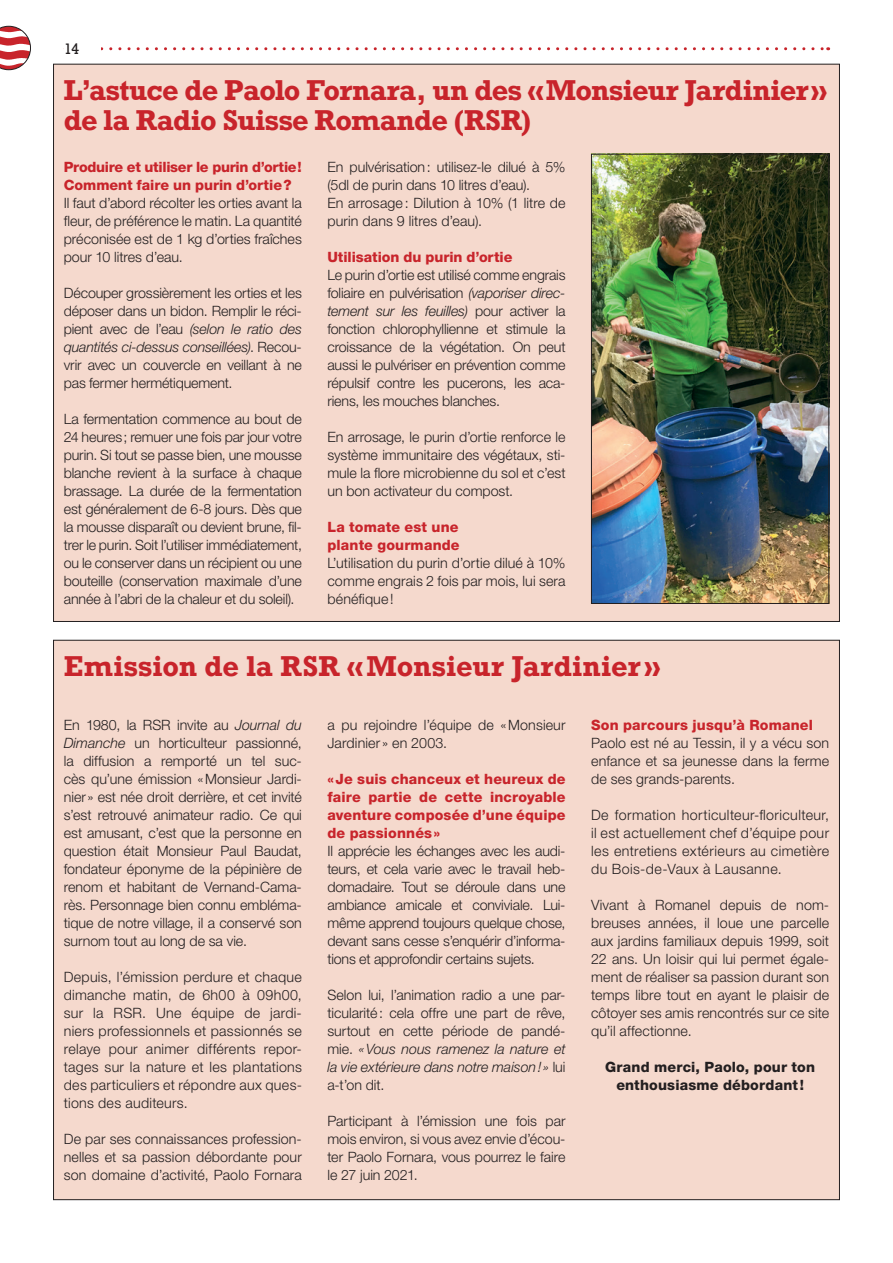
<style>
.page{position:relative;width:893px;height:1263px;background:#fff}
.page>*{position:absolute;margin:0;border:0;box-sizing:border-box;transform-origin:0 0}
.t1{font:700 27px/30px "Rockwell";letter-spacing:-.015em;color:#c8242b}
.t2{font:700 27px "Rockwell";letter-spacing:.005em;color:#c8242b}
.t3{font:300 14.25px/18px "Helvetica Neue LT Std";color:#231f20;text-align:justify}
.t4{font:800 14.25px/18px "Helvetica Neue LT Std";letter-spacing:.01em;color:#c8242b}
.t5{font:800 14.25px/18px "Helvetica Neue LT Std";letter-spacing:-.01em;color:#c8242b}
.t6{font:800 14.25px/18px "Helvetica Neue LT Std";letter-spacing:.01em;color:#231f20;text-align:center}
.t7{font:14.25px "Rockwell";color:#231f20}
.s1{font-style:italic}
</style>
<div class="page">
<svg style="left:101px;top:47px;width:728px;height:3px"></svg>
<svg style="left:0;top:26px;width:31px;height:44px"></svg>
<div style="left:54px;top:64px;width:785px;height:557px;background:#f5d9cd"></div>
<img style="left:593px;top:156px;width:234px;height:446px">
<div style="left:591px;top:154px;width:238px;height:450px;border:1px solid #231f20"></div>
<div style="left:54px;top:640px;width:785px;height:560px;background:#f5d9cd"></div>
<p class="t7" style="left:64px;top:40px;width:17px">14</p>
<h1 class="t1" style="left:64px;top:75px;width:765px">L’astuce de Paolo Fornara, un des «Monsieur Jardinier» de la Radio Suisse Romande (RSR)</h1>
<p class="t5" style="left:64px;top:158px;width:239px">Produire et utiliser le purin d’ortie!<br>Comment faire un purin d’ortie?</p>
<p class="t3" style="left:64px;top:193px;width:240px">Il faut d’abord récolter les orties avant la fleur, de préférence le matin. La quantité préconisée est de 1 kg d’orties fraîches pour 10 litres d’eau.</p>
<p class="t3" style="left:64px;top:283px;width:240px">Découper grossièrement les orties et les déposer dans un bidon. Remplir le réci&shy;pient avec de l’eau <span class="s1">(selon le ratio des quantités ci-dessus conseillées)</span>. Recou&shy;vrir avec un couvercle en veillant à ne pas fermer hermétiquement.</p>
<p class="t3" style="left:64px;top:409px;width:240px">La fermentation commence au bout de 24 heures; remuer une fois par jour votre purin. Si tout se passe bien, une mousse blanche revient à la surface à chaque brassage. La durée de la fermentation est généralement de 6-8 jours. Dès que la mousse disparaît ou devient brune, fil&shy;trer le purin. Soit l’utiliser immédiatement, ou le conserver dans un récipient ou une bouteille (conservation maximale d’une année à l’abri de la chaleur et du soleil).</p>
<p class="t3" style="left:327px;top:157px;width:240px;text-align:left">En pulvérisation: utilisez-le dilué à 5% (5dl de purin dans 10 litres d’eau).<br>En arrosage: Dilution à 10% (1 litre de purin dans 9 litres d’eau).</p>
<p class="t4" style="left:327px;top:248px;width:186px">Utilisation du purin d’ortie</p>
<p class="t3" style="left:327px;top:265px;width:240px">Le purin d’ortie est utilisé comme engrais foliaire en pulvérisation <span class="s1">(vaporiser direc&shy;tement sur les feuilles)</span> pour activer la fonction chlorophyllienne et stimule la croissance de la végétation. On peut aussi le pulvériser en prévention comme répulsif contre les pucerons, les aca&shy;riens, les mouches blanches.</p>
<p class="t3" style="left:327px;top:427px;width:240px">En arrosage, le purin d’ortie renforce le système immunitaire des végétaux, sti&shy;mule la flore microbienne du sol et c’est un bon activateur du compost.</p>
<p class="t4" style="left:327px;top:518px;width:134px">La tomate est une plante gourmande</p>
<p class="t3" style="left:327px;top:553px;width:240px">L’utilisation du purin d’ortie dilué à 10% comme engrais 2 fois par mois, lui sera bénéfique!</p>
<h1 class="t2" style="left:64px;top:648px;width:598px">Emission de la RSR «Monsieur Jardinier»</h1>
<p class="t3" style="left:64px;top:715px;width:240px">En 1980, la RSR invite au <span class="s1">Journal du Dimanche</span> un horticulteur passionné, la diffusion a remporté un tel suc&shy;cès qu’une émission «Monsieur Jardi&shy;nier» est née droit derrière, et cet invité s’est retrouvé animateur radio. Ce qui est amusant, c’est que la personne en question était Monsieur Paul Baudat, fondateur éponyme de la pépinière de renom et habitant de Vernand-Cama&shy;rès. Personnage bien connu embléma&shy;tique de notre village, il a conservé son surnom tout au long de sa vie.</p>
<p class="t3" style="left:64px;top:967px;width:240px">Depuis, l’émission perdure et chaque dimanche matin, de 6h00 à 09h00, sur la RSR. Une équipe de jardi&shy;niers professionnels et passionnés se relaye pour animer différents repor&shy;tages sur la nature et les plantations des particuliers et répondre aux ques&shy;tions des auditeurs.</p>
<p class="t3" style="left:64px;top:1129px;width:240px">De par ses connaissances profession&shy;nelles et sa passion débordante pour son domaine d’activité, Paolo Fornara</p>
<p class="t4" style="left:591px;top:716px;width:223px">Son parcours jusqu’à Romanel</p>
<p class="t3" style="left:591px;top:733px;width:240px">Paolo est né au Tessin, il y a vécu son enfance et sa jeunesse dans la ferme de ses grands-parents.</p>
<p class="t3" style="left:591px;top:805px;width:240px">De formation horticulteur-floriculteur, il est actuellement chef d’équipe pour les entretiens extérieurs au cimetière du Bois-de-Vaux à Lausanne.</p>
<p class="t3" style="left:591px;top:895px;width:240px">Vivant à Romanel depuis de nom&shy;breuses années, il loue une parcelle aux jardins familiaux depuis 1999, soit 22 ans. Un loisir qui lui permet égale&shy;ment de réaliser sa passion durant son temps libre tout en ayant le plaisir de côtoyer ses amis rencontrés sur ce site qu’il affectionne.</p>
<p class="t6" style="left:605px;top:1058px;width:211px">Grand merci, Paolo, pour ton enthousiasme débordant!</p>
<p class="t3" style="left:327px;top:715px;width:240px">a pu rejoindre l’équipe de «Monsieur<br>Jardinier » en 2003.</p>
<p class="t4" style="left:327px;top:770px;width:240px;text-align:justify">«Je suis chanceux et heureux de faire partie de cette incroyable aventure composée d’une équipe de passionnés»</p>
<p class="t3" style="left:327px;top:841px;width:240px">Il apprécie les échanges avec les audi&shy;teurs, et cela varie avec le travail heb&shy;domadaire. Tout se déroule dans une ambiance amicale et conviviale. Lui&shy;même apprend toujours quelque chose, devant sans cesse s’enquérir d’informa&shy;tions et approfondir certains sujets.</p>
<p class="t3" style="left:327px;top:985px;width:240px">Selon lui, l’animation radio a une par&shy;ticularité: cela offre une part de rêve, surtout en cette période de pandé&shy;mie. <span class="s1">«Vous nous ramenez la nature et la vie extérieure dans notre maison!»</span> lui a-t’on dit.</p>
<p class="t3" style="left:327px;top:1111px;width:240px">Participant à l’émission une fois par mois environ, si vous avez envie d’écou&shy;ter Paolo Fornara, vous pourrez le faire le 27 juin 2021.</p>
</div>
